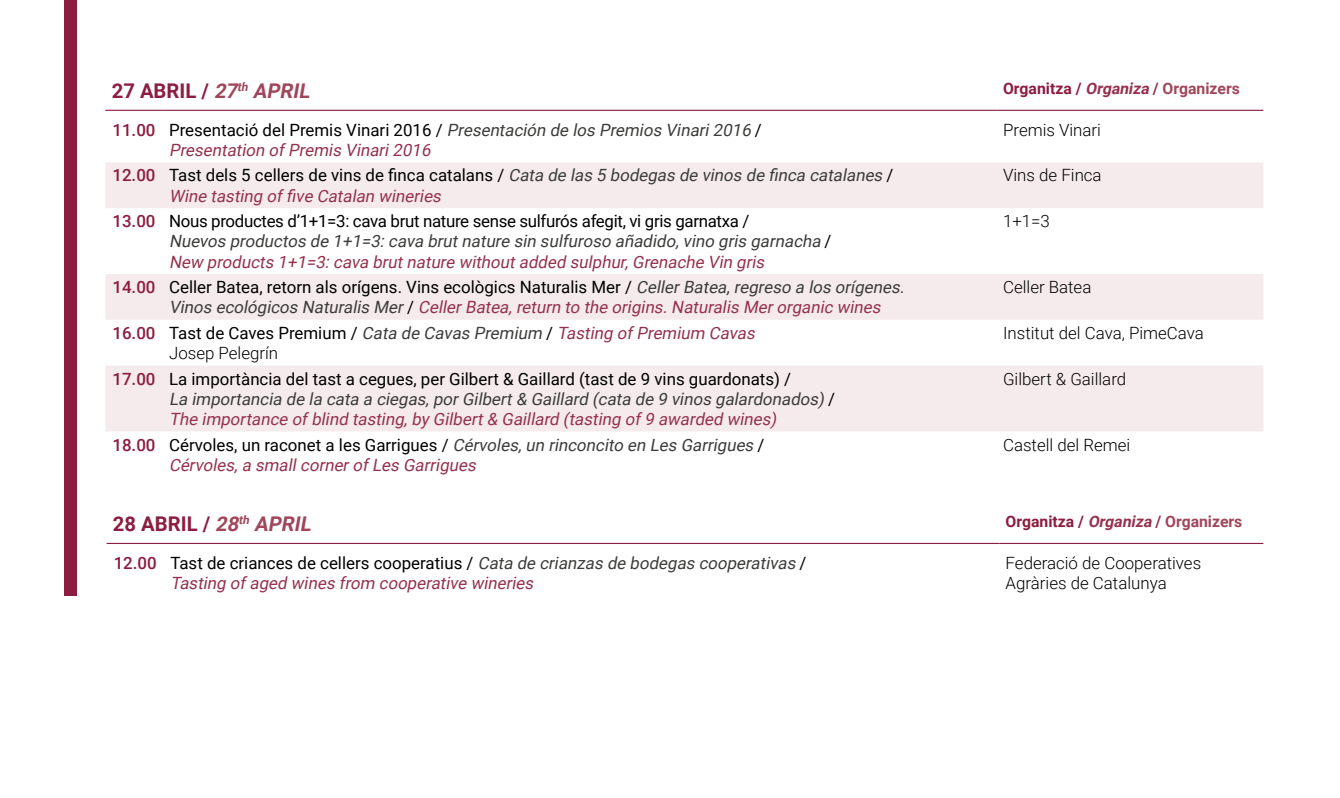
<style>
.page{position:relative;width:1340px;height:798px;background:#fff}
.page>*{position:absolute;margin:0;border:0;box-sizing:border-box;transform-origin:0 0}
.t1{font:700 20.25px "Roboto";color:#8c1d40}
.t2{font:italic 16.88px/20.2px "Roboto";color:#3c3c3b}
.t3{font:italic 16.88px/20.2px "Roboto";color:#95314c}
.t4{font:300 16.88px/20.2px "Roboto";color:#000}
.t5{font:700 15.75px "Roboto";color:#8c1d40}
.s1{font-style:italic;color:#a0465b}
.s2{font-style:italic;color:#95314c}
.s3{color:#95314c}
.s4{color:#a0465b}
.s5{font-weight:500;font-style:normal;color:#8c1d40}
.s6{font-style:normal;color:#000}
.s7{color:#3c3c3b}
.s8{font-weight:300;font-style:normal;color:#000}
</style>
<div class="page">
<div style="left:64px;top:0;width:13px;height:595px;background:#8c1d40"></div>
<svg style="left:105px;top:162px;width:1158px;height:157px;fill:#f5ebed"></svg>
<div style="left:105px;top:365px;width:1158px;height:66px;background:#f5ebed"></div>
<hr style="left:105px;top:110px;width:58px;height:1px;background:#8c1d40">
<hr style="left:163px;top:110px;width:833px;height:1px;background:#8c1d40">
<hr style="left:996px;top:110px;width:267px;height:1px;background:#8c1d40">
<hr style="left:107px;top:542px;width:57px;height:2px;background:#8c1d40">
<hr style="left:164px;top:542px;width:835px;height:2px;background:#8c1d40">
<hr style="left:999px;top:542px;width:264px;height:2px;background:#8c1d40">
<p class="t1" style="left:112px;top:76px;width:204px">2 7 A B R I L / <span class="s1">27</span><sup>th</sup> <span class="s1">APRIL</span></p>
<p class="t5" style="left:1003px;top:77px;width:238px">Organitza / <span class="s2">Organiza</span> <span class="s3">/</span> <span class="s4">Organizers</span></p>
<p class="t2" style="left:169px;top:119px;width:594px;text-indent:-57px"><span class="s5">11.00</span> <span class="s6">Presentació del Premis Vinari 2016 /</span> Presentación de los Premios Vinari2016 <span class="s6">/<br></span><span class="s3">Presentation ofPremis Vinari2016</span></p>
<p class="t4" style="left:1003px;top:119px;width:99px">Premis Vinari</p>
<p class="t2" style="left:169px;top:165px;width:725px;text-indent:-57px"><span class="s5">12.00</span> <span class="s6">Tast dels 5 cellers de vins de finca catalans /</span> Cata de las 5 bodegas de vinos de finca catalanes <span class="s6">/<br></span><span class="s3">Wine tasting offive Catalan wineries</span></p>
<p class="t4" style="left:1003px;top:165px;width:100px">Vins de Finca</p>
<p class="t2" style="left:169px;top:210px;width:664px;text-indent:-57px"><span class="s5">13.00</span> <span class="s6">Nous productes d’1+1=3: cava brut nature sense sulfurós afegit, vi gris garnatxa /<br></span>Nuevos productos de 1+1=3:cava brutnature sin sulfuroso añadido,vino gris garnacha <span class="s6">/<br></span><span class="s3">New products 1+1=3:cava brutnature withoutadded sulphur,Grenache Vin gris</span></p>
<p class="t4" style="left:1003px;top:210px;width:48px">1+1=3</p>
<p class="t2" style="left:169px;top:276px;width:740px;text-indent:-57px"><span class="s5">14.00</span> <span class="s6">Celler Batea, retorn als orígens. Vins ecològics Naturalis Mer /</span> CellerBatea,regreso a los orígenes.<br>Vinos ecológicos Naturalis Mer<span class="s6">/</span> <span class="s3">CellerBatea,return to the origins.Naturalis Merorganic wines</span></p>
<p class="t4" style="left:1003px;top:276px;width:90px">Celler Batea</p>
<p class="t3" style="left:169px;top:322px;width:591px;text-indent:-57px"><span class="s5">1 6 . 0 0</span> <span class="s6">Ta s t d e C a v e s P r e m i u m /</span> <span class="s7">Cata de Cavas Premium</span> <span class="s6">/</span> Tasting ofPremium Cavas<br><span class="s8">Josep Pelegrín</span></p>
<p class="t4" style="left:1003px;top:322px;width:202px">Institut del Cava, PimeCava</p>
<p class="t2" style="left:169px;top:367px;width:667px;text-indent:-57px"><span class="s5">17.00</span> <span class="s6">La importància del tast a cegues, per Gilbert &amp; Gaillard (tast de 9 vins guardonats) /<br></span>La importancia de la cata a ciegas,porGilbert&amp; Gaillard (cata de 9 vinos galardonados)<span class="s6">/<br></span><span class="s3">The importance ofblind tasting,by Gilbert&amp; Gaillard (tasting of9 awarded wines)</span></p>
<p class="t4" style="left:1003px;top:367px;width:125px">Gilbert &amp; Gaillard</p>
<p class="t2" style="left:169px;top:433px;width:597px;text-indent:-57px"><span class="s5">18.00</span> <span class="s6">Cérvoles, un raconet a les Garrigues /</span> Cérvoles,un rinconcito en Les Garrigues <span class="s6">/<br></span><span class="s3">Cérvoles,a smallcornerofLes Garrigues</span></p>
<p class="t4" style="left:1003px;top:433px;width:129px">Castell del Remei</p>
<p class="t1" style="left:113px;top:509px;width:204px">2 8 A B R I L / <span class="s1">28</span><sup>th</sup> <span class="s1">APRIL</span></p>
<p class="t5" style="left:1005px;top:510px;width:238px">Organitza / <span class="s2">Organiza</span> <span class="s3">/</span> <span class="s4">Organizers</span></p>
<p class="t3" style="left:170px;top:552px;width:637px;text-indent:-57px"><span class="s5">12.00</span> <span class="s6">Tast de criances de cellers cooperatius /</span> <span class="s7">Cata de crianzas de bodegas cooperativas</span> <span class="s6">/<br></span>Tasting ofaged wines from cooperative wineries</p>
<p class="t4" style="left:1005px;top:552px;width:197px">Federació de Cooperatives<br>Agràries de Catalunya</p>
</div>
